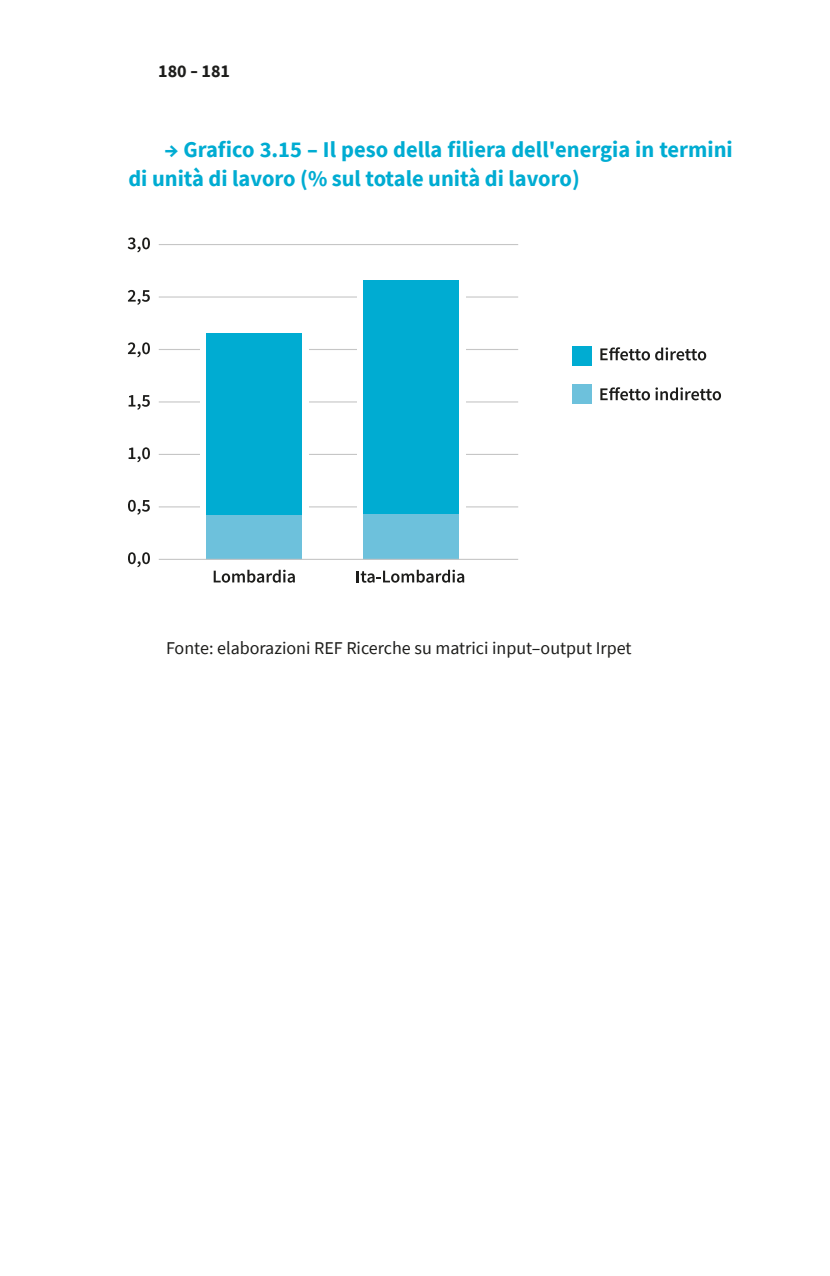
<style>
.page{position:relative;width:830px;height:1276px;background:#fff}
.page>*{position:absolute;margin:0;border:0;box-sizing:border-box;transform-origin:0 0}
.t1{font:700 22.5px/29.2px "Source Sans Pro";color:#00acd2}
.t2{font:18px "Source Sans Pro";color:#1d1d1b}
.t3{font:700 18px "Source Sans Pro";color:#1d1d1b}
</style>
<div class="page">
<hr style="left:159px;top:506px;width:359px;height:1px;background:#c6c6c6">
<hr style="left:159px;top:454px;width:359px;height:1px;background:#c6c6c6">
<hr style="left:159px;top:401px;width:359px;height:1px;background:#c6c6c6">
<hr style="left:159px;top:349px;width:359px;height:1px;background:#c6c6c6">
<hr style="left:159px;top:296px;width:359px;height:1px;background:#c6c6c6">
<hr style="left:159px;top:244px;width:359px;height:1px;background:#c6c6c6">
<div style="left:200px;top:340px;width:108px;height:176px;background:#fff"></div>
<div style="left:357px;top:290px;width:108px;height:232px;background:#fff"></div>
<svg style="left:128px;top:552px;width:22px;height:15px"></svg>
<svg style="left:128px;top:500px;width:22px;height:15px"></svg>
<svg style="left:128px;top:447px;width:22px;height:15px"></svg>
<svg style="left:128px;top:395px;width:22px;height:15px"></svg>
<svg style="left:128px;top:342px;width:22px;height:15px"></svg>
<svg style="left:128px;top:290px;width:22px;height:15px"></svg>
<svg style="left:128px;top:237px;width:22px;height:15px"></svg>
<div style="left:571px;top:346px;width:20px;height:19px;background:#00acd2"></div>
<div style="left:571px;top:384px;width:20px;height:20px;background:#6dc1dc"></div>
<div style="left:363px;top:280px;width:96px;height:234px;background:#00acd2"></div>
<div style="left:206px;top:333px;width:96px;height:182px;background:#00acd2"></div>
<div style="left:206px;top:515px;width:96px;height:44px;background:#6dc1dc"></div>
<div style="left:363px;top:514px;width:96px;height:45px;background:#6dc1dc"></div>
<svg style="left:213px;top:570px;width:82px;height:12px"></svg>
<hr style="left:159px;top:559px;width:359px;height:1px;background:#c6c6c6">
<svg style="left:356px;top:570px;width:108px;height:12px"></svg>
<svg style="left:600px;top:387px;width:49px;height:13px"></svg>
<svg style="left:655px;top:387px;width:65px;height:13px"></svg>
<svg style="left:600px;top:347px;width:106px;height:13px"></svg>
<p class="t3" style="left:158px;top:59px;width:73px">180 – 181</p>
<p class="t1" style="left:128px;top:134px;width:605px;text-indent:36px">→ Grafico 3.15 – Il peso della filiera dell'energia in termini di unità di lavoro (% sul totale unità di lavoro)</p>
<p class="t2" style="left:166px;top:637px;width:467px">Fonte: elaborazioni REF Ricerche su matrici input–output Irpet</p>
</div>
